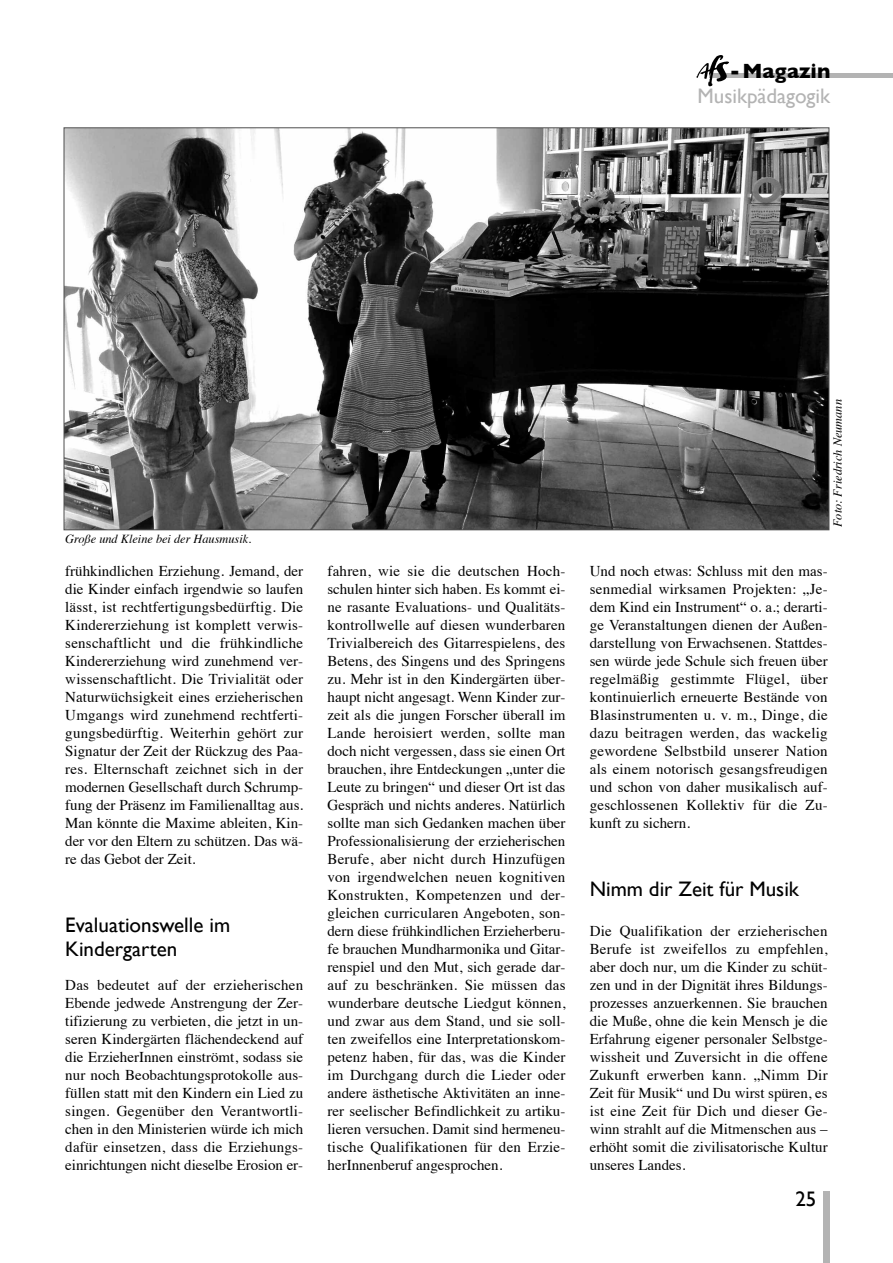
<style>
.page{position:relative;width:893px;height:1263px;background:#fff}
.page>*{position:absolute;margin:0;border:0;box-sizing:border-box;transform-origin:0 0}
.t1{font:21px/24px "Gill Sans";color:#000}
.t2{font:21px "Gill Sans";color:#b3b3b3}
.t3{font:700 21px "Gill Sans";color:#000}
.t4{font:15px/18px "Times";color:#000;text-align:justify}
.t5{font:italic 12.3px "Times";color:#000}
</style>
<div class="page">
<div style="left:709px;top:73px;width:184px;height:5px;background:#b3b3b3"></div>
<div style="left:823px;top:1191px;width:6px;height:72px;background:#b3b3b3"></div>
<img style="left:696px;top:55px;width:33px;height:32px">
<img style="left:66px;top:130px;width:761px;height:398px">
<h1 class="t3" style="left:730px;top:59px;width:102px">-Magazin</h1>
<h1 class="t2" style="left:697px;top:84px;width:134px">Musikpädagogik</h1>
<p class="t5" style="left:65px;top:534px;width:188px">Große und Kleine bei der Hausmusik.</p>
<p class="t4" style="left:65px;top:563px;width:239px">frühkindlichen Erziehung. Jemand, der die Kinder einfach irgendwie so laufen lässt, ist rechtfertigungsbedürftig. Die Kindererziehung ist komplett verwis&shy;senschaftlicht und die frühkindliche Kindererziehung wird zunehmend ver&shy;wissenschaftlicht. Die Trivialität oder Naturwüchsigkeit eines erzieherischen Umgangs wird zunehmend rechtferti&shy;gungsbedürftig. Weiterhin gehört zur Signatur der Zeit der Rückzug des Paa&shy;res. Elternschaft zeichnet sich in der modernen Gesellschaft durch Schrump&shy;fung der Präsenz im Familienalltag aus.<br>Man könnte die Maxime ableiten, Kin&shy;der vor den Eltern zu schützen. Das wä&shy;re das Gebot der Zeit.</p>
<h1 class="t1" style="left:65px;top:912px;width:166px">Evaluationswelle im<br>Kindergarten</h1>
<p class="t4" style="left:65px;top:977px;width:239px">Das bedeutet auf der erzieherischen Ebende jedwede Anstrengung der Zer&shy;tifizierung zu verbieten, die jetzt in un&shy;seren Kindergärten flächendeckend auf die ErzieherInnen einströmt, sodass sie nur noch Beobachtungsprotokolle aus&shy;füllen statt mit den Kindern ein Lied zu singen. Gegenüber den Verantwortli&shy;chen in den Ministerien würde ich mich dafür einsetzen, dass die Erziehungs&shy;einrichtungen nicht dieselbe Erosion er-</p>
<p class="t5" style="left:832px;top:527px;width:129px;rotate:-90deg">Foto: Friedrich Neumann</p>
<p class="t4" style="left:327px;top:563px;width:239px">fahren, wie sie die deutschen Hoch&shy;schulen hinter sich haben. Es kommt ei&shy;ne rasante Evaluations- und Qualitäts&shy;kontrollwelle auf diesen wunderbaren Trivialbereich des Gitarrespielens, des Betens, des Singens und des Springens zu. Mehr ist in den Kindergärten über&shy;haupt nicht angesagt. Wenn Kinder zur&shy;zeit als die jungen Forscher überall im Lande heroisiert werden, sollte man doch nicht vergessen, dass sie einen Ort brauchen, ihre Entdeckungen „unter die Leute zu bringen“ und dieser Ort ist das Gespräch und nichts anderes. Natürlich sollte man sich Gedanken machen über Professionalisierung der erzieherischen Berufe, aber nicht durch Hinzufügen von irgendwelchen neuen kognitiven Konstrukten, Kompetenzen und der&shy;gleichen curricularen Angeboten, son&shy;dern diese frühkindlichen Erzieherberu&shy;fe brauchen Mundharmonika und Gitar&shy;renspiel und den Mut, sich gerade dar&shy;auf zu beschränken. Sie müssen das wunderbare deutsche Liedgut können, und zwar aus dem Stand, und sie soll&shy;ten zweifellos eine Interpretationskom&shy;petenz haben, für das, was die Kinder im Durchgang durch die Lieder oder andere ästhetische Aktivitäten an inne&shy;rer seelischer Befindlichkeit zu artiku&shy;lieren versuchen. Damit sind hermeneu&shy;tische Qualifikationen für den Erzie&shy;herInnenberuf angesprochen.</p>
<p class="t4" style="left:590px;top:563px;width:239px">Und noch etwas: Schluss mit den mas&shy;senmedial wirksamen Projekten: „Je&shy;dem Kind ein Instrument“ o. a.; derarti&shy;ge Veranstaltungen dienen der Außen&shy;darstellung von Erwachsenen. Stattdes&shy;sen würde jede Schule sich freuen über regelmäßig gestimmte Flügel, über kontinuierlich erneuerte Bestände von Blasinstrumenten u. v. m., Dinge, die dazu beitragen werden, das wackelig gewordene Selbstbild unserer Nation als einem notorisch gesangsfreudigen und schon von daher musikalisch auf&shy;geschlossenen Kollektiv für die Zu&shy;kunft zu sichern.</p>
<h1 class="t1" style="left:590px;top:876px;width:211px">Nimm dir Zeit für Musik</h1>
<p class="t4" style="left:590px;top:923px;width:239px">Die Qualifikation der erzieherischen Berufe ist zweifellos zu empfehlen, aber doch nur, um die Kinder zu schüt&shy;zen und in der Dignität ihres Bildungs&shy;prozesses anzuerkennen. Sie brauchen die Muße, ohne die kein Mensch je die Erfahrung eigener personaler Selbstge&shy;wissheit und Zuversicht in die offene Zukunft erwerben kann. „Nimm Dir Zeit für Musik“ und Du wirst spüren, es ist eine Zeit für Dich und dieser Ge&shy;winn strahlt auf die Mitmenschen aus – erhöht somit die zivilisatorische Kultur unseres Landes.</p>
<h1 class="t1" style="left:795px;top:1187px;width:22px">25</h1>
</div>
